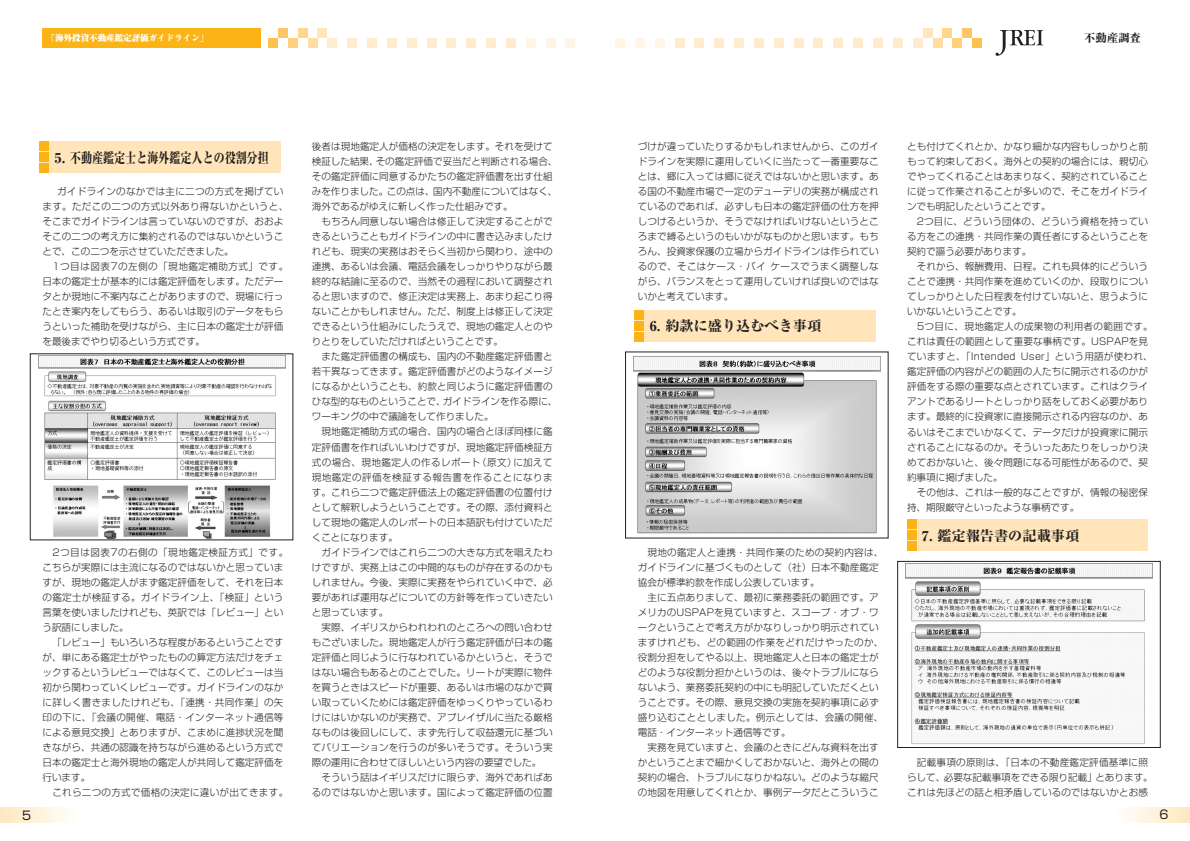
<style>
.page{position:relative;width:1190px;height:841px;background:#fff}
.page>*{position:absolute;margin:0;border:0;box-sizing:border-box;transform-origin:0 0}
.t1{font:800 14.2px "Ryumin";color:#231f20}
.t2{font:12px "Shin Go";color:#231f20}
.t3{font:800 11.3px "Ryumin";color:#231f20}
.t4{font:300 9.6px/15px "Shin Go";letter-spacing:.005em;color:#231f20;text-align:justify}
.t5{font:300 9.6px "Shin Go";letter-spacing:.03em;color:#231f20}
.t6{font:900 8.5px "Ryumin";color:#fff}
</style>
<div class="page">
<svg style="left:0;top:808px;width:66px;height:14px"></svg>
<svg style="left:1126px;top:808px;width:64px;height:14px"></svg>
<img style="left:38px;top:355px;width:247px;height:183px">
<div style="left:40px;top:142px;width:241px;height:31px;background:#ffe5b9"></div>
<div style="left:40px;top:142px;width:9px;height:9px;background:#fcb315"></div>
<div style="left:40px;top:153px;width:9px;height:9px;background:#fcb315"></div>
<div style="left:40px;top:164px;width:9px;height:9px;background:#fcb315"></div>
<div style="left:635px;top:310px;width:241px;height:31px;background:#ffe5b9"></div>
<div style="left:635px;top:310px;width:9px;height:9px;background:#fcb315"></div>
<div style="left:635px;top:321px;width:9px;height:9px;background:#fcb315"></div>
<div style="left:635px;top:332px;width:9px;height:9px;background:#fcb315"></div>
<img style="left:634px;top:356px;width:247px;height:178px">
<div style="left:907px;top:519px;width:241px;height:32px;background:#ffe5b9"></div>
<div style="left:907px;top:519px;width:9px;height:9px;background:#fcb315"></div>
<div style="left:907px;top:530px;width:9px;height:10px;background:#fcb315"></div>
<div style="left:907px;top:542px;width:9px;height:9px;background:#fcb315"></div>
<img style="left:906px;top:564px;width:247px;height:180px">
<div style="left:897px;top:561px;width:264px;height:187px;border:1px solid #231f20"></div>
<div style="left:43px;top:28px;width:218px;height:20px;background:#fcb315"></div>
<div style="left:347px;top:38px;width:10px;height:10px;background:#ffecce"></div>
<svg style="left:996px;top:30px;width:47px;height:26px"></svg>
<div style="left:268px;top:38px;width:10px;height:10px;background:#fec14d"></div>
<div style="left:278px;top:28px;width:10px;height:10px;background:#fec765"></div>
<div style="left:288px;top:38px;width:10px;height:10px;background:#ffcf7b"></div>
<div style="left:298px;top:28px;width:10px;height:10px;background:#ffd68e"></div>
<div style="left:308px;top:38px;width:9px;height:10px;background:#ffdda3"></div>
<div style="left:317px;top:28px;width:10px;height:10px;background:#ffe5b9"></div>
<div style="left:327px;top:38px;width:10px;height:10px;background:#ffecce"></div>
<div style="left:893px;top:38px;width:10px;height:10px;background:#ffecce"></div>
<div style="left:913px;top:38px;width:10px;height:10px;background:#ffecce"></div>
<div style="left:923px;top:28px;width:10px;height:10px;background:#ffe5b9"></div>
<div style="left:933px;top:38px;width:10px;height:10px;background:#ffdda3"></div>
<div style="left:943px;top:28px;width:9px;height:10px;background:#ffd68e"></div>
<div style="left:952px;top:38px;width:10px;height:10px;background:#ffcf7b"></div>
<div style="left:962px;top:28px;width:10px;height:10px;background:#fec765"></div>
<div style="left:972px;top:38px;width:10px;height:10px;background:#fec14d"></div>
<div style="left:367px;top:38px;width:10px;height:10px;background:#ffecce"></div>
<div style="left:387px;top:38px;width:10px;height:10px;background:#ffecce"></div>
<div style="left:407px;top:38px;width:10px;height:10px;background:#ffecce"></div>
<div style="left:427px;top:38px;width:10px;height:10px;background:#ffecce"></div>
<div style="left:446px;top:38px;width:10px;height:10px;background:#ffecce"></div>
<div style="left:466px;top:38px;width:10px;height:10px;background:#ffecce"></div>
<div style="left:486px;top:38px;width:10px;height:10px;background:#ffecce"></div>
<div style="left:506px;top:38px;width:10px;height:10px;background:#ffecce"></div>
<div style="left:526px;top:38px;width:10px;height:10px;background:#fff5e4"></div>
<div style="left:546px;top:38px;width:10px;height:10px;background:#fff5e4"></div>
<div style="left:566px;top:38px;width:9px;height:10px;background:#fff5e4"></div>
<div style="left:873px;top:38px;width:10px;height:10px;background:#ffecce"></div>
<div style="left:853px;top:38px;width:10px;height:10px;background:#ffecce"></div>
<div style="left:833px;top:38px;width:10px;height:10px;background:#ffecce"></div>
<div style="left:814px;top:38px;width:9px;height:10px;background:#ffecce"></div>
<div style="left:794px;top:38px;width:10px;height:10px;background:#ffecce"></div>
<div style="left:774px;top:38px;width:10px;height:10px;background:#ffecce"></div>
<div style="left:754px;top:38px;width:10px;height:10px;background:#ffecce"></div>
<div style="left:734px;top:38px;width:10px;height:10px;background:#ffecce"></div>
<div style="left:714px;top:38px;width:10px;height:10px;background:#ffecce"></div>
<div style="left:694px;top:38px;width:10px;height:10px;background:#ffecce"></div>
<div style="left:675px;top:38px;width:10px;height:10px;background:#ffecce"></div>
<div style="left:655px;top:38px;width:10px;height:10px;background:#fff5e4"></div>
<div style="left:635px;top:38px;width:10px;height:10px;background:#fff5e4"></div>
<div style="left:615px;top:38px;width:10px;height:10px;background:#fff5e4"></div>
<p class="t6" style="left:47px;top:35px;width:163px">「海外投資不動産鑑定評価ガイドライン」</p>
<p class="t3" style="left:1084px;top:34px;width:58px">不動産調査</p>
<h1 class="t1" style="left:55px;top:153px;width:216px">5. 不動産鑑定士と海外鑑定人との役割分担</h1>
<p class="t4" style="left:43px;top:185px;width:247px;text-align:left;text-indent:15px">ガイドラインのなかでは主に二つの方式を掲げています。ただこの二つの方式以外あり得ないかというと、そこまでガイドラインは言っていないのですが、おおよそこの二つの考え方に集約されるのではないかということで、この二つを示させていただきました。</p>
<p class="t4" style="left:43px;top:260px;width:247px;text-align:left;text-indent:10px">1つ目は図表7の左側の「現地鑑定補助方式」です。日本の鑑定士が基本的には鑑定評価をします。ただデータとか現地に不案内なことがありますので、現場に行ったとき案内をしてもらう、あるいは取引のデータをもらうといった補助を受けながら、主に日本の鑑定士が評価を最後までやり切るという方式です。</p>
<p class="t4" style="left:43px;top:546px;width:247px;text-align:left;text-indent:10px">2つ目は図表7の右側の「現地鑑定検証方式」です。こちらが実際には主流になるのではないかと思っていますが、現地の鑑定人がまず鑑定評価をして、それを日本の鑑定士が検証する。ガイドライン上、「検証」という言葉を使いましたけれども、英訳では「レビュー」という訳語にしました。</p>
<p class="t4" style="left:43px;top:636px;width:242px;text-indent:10px">「レビュー」もいろいろな程度があるということですが、単にある鑑定士がやったものの算定方法だけをチェックするというレビューではなくて、このレビューは当初から関わっていくレビューです。ガイドラインのなかに詳しく書きましたけれども、「連携・共同作業」の矢印の下に、「会議の開催、電話・インターネット通信等による意見交換」とありますが、こまめに進捗状況を聞きながら、共通の認識を持ちながら進めるという方式で日本の鑑定士と海外現地の鑑定人が共同して鑑定評価を行います。</p>
<p class="t5" style="left:52px;top:789px;width:237px">これら二つの方式で価格の決定に違いが出てきます。</p>
<p class="t4" style="left:312px;top:140px;width:247px;text-align:left">後者は現地鑑定人が価格の決定をします。それを受けて検証した結果、その鑑定評価で妥当だと判断される場合、その鑑定評価に同意するかたちの鑑定評価書を出す仕組みを作りました。この点は、国内不動産についてはなく、海外であるがゆえに新しく作った仕組みです。</p>
<p class="t4" style="left:312px;top:215px;width:242px;text-indent:10px">もちろん同意しない場合は修正して決定することができるということもガイドラインの中に書き込みましたけれども、現実の実務はおそらく当初から関わり、途中の連携、あるいは会議、電話会議をしっかりやりながら最終的な結論に至るので、当然その過程において調整されると思いますので、修正決定は実務上、あまり起こり得ないことかもしれません。ただ、制度上は修正して決定できるという仕組みにしたうえで、現地の鑑定人とのやりとりをしていただければということです。</p>
<p class="t4" style="left:312px;top:351px;width:247px;text-align:left;text-indent:10px">また鑑定評価書の構成も、国内の不動産鑑定評価書と若干異なってきます。鑑定評価書がどのようなイメージになるかということも、約款と同じように鑑定評価書のひな型的なものということで、ガイドラインを作る際に、ワーキングの中で議論をして作りました。</p>
<p class="t4" style="left:312px;top:426px;width:242px;text-indent:10px">現地鑑定補助方式の場合、国内の場合とほぼ同様に鑑定評価書を作ればいいわけですが、現地鑑定評価検証方式の場合、現地鑑定人の作るレポート（原文）に加えて現地鑑定の評価を検証する報告書を作ることになります。これら二つで鑑定評価法上の鑑定評価書の位置付けとして解釈しようということです。その際、添付資料として現地の鑑定人のレポートの日本語訳も付けていただくことになります。</p>
<p class="t4" style="left:312px;top:546px;width:242px;text-indent:10px">ガイドラインではこれら二つの大きな方式を唱えたわけですが、実務上はこの中間的なものが存在するのかもしれません。今後、実際に実務をやられていく中で、必要があれば運用などについての方針等を作っていきたいと思っています。</p>
<p class="t4" style="left:312px;top:621px;width:242px;text-indent:10px">実際、イギリスからわれわれのところへの問い合わせもございました。現地鑑定人が行う鑑定評価が日本の鑑定評価と同じように行なわれているかというと、そうではない場合もあるとのことでした。リートが実際に物件を買うときはスピードが重要、あるいは市場のなかで買い取っていくためには鑑定評価をゆっくりやっているわけにはいかないのが実務で、アプレイザルに当たる厳格なものは後回しにして、まず先行して収益還元に基づいてバリエーションを行うのが多いそうです。そういう実際の運用に合わせてほしいという内容の要望でした。</p>
<p class="t4" style="left:312px;top:771px;width:242px;text-align:right">そういう話はイギリスだけに限らず、海外であればあるのではないかと思います。国によって鑑定評価の位置</p>
<p class="t4" style="left:638px;top:140px;width:242px">づけが違っていたりするかもしれませんから、このガイドラインを実際に運用していくに当たって一番重要なことは、郷に入っては郷に従えではないかと思います。ある国の不動産市場で一定のデューデリの実務が構成されているのであれば、必ずしも日本の鑑定評価の仕方を押しつけるというか、そうでなければいけないというところまで縛るというのもいかがなものかと思います。もちろん、投資家保護の立場からガイドラインは作られているので、そこはケース・バイケースでうまく調整しながら、バランスをとって運用していければ良いのではないかと考えています。</p>
<h1 class="t1" style="left:650px;top:321px;width:173px">6. 約款に盛り込むべき事項</h1>
<p class="t4" style="left:638px;top:546px;width:247px;text-align:left;text-indent:10px">現地の鑑定人と連携・共同作業のための契約内容は、ガイドラインに基づくものとして（社）日本不動産鑑定協会が標準約款を作成し公表しています。</p>
<p class="t4" style="left:638px;top:591px;width:247px;text-align:left;text-indent:10px">主に五点ありまして、最初に業務委託の範囲です。アメリカのUSPAPを見ていますと、スコープ・オブ・ワークということで考え方がかなりしっかり明示されていますけれども、どの範囲の作業をどれだけやったのか、役割分担をしてやる以上、現地鑑定人と日本の鑑定士がどのような役割分担かというのは、後々トラブルにならないよう、業務委託契約の中にも明記していただくということです。その際、意見交換の実施を契約事項に必ず盛り込むこととしました。例示としては、会議の開催、電話・インターネット通信等です。</p>
<p class="t4" style="left:638px;top:741px;width:242px;text-indent:10px">実務を見ていますと、会議のときにどんな資料を出すかということまで細かくしておかないと、海外との間の契約の場合、トラブルになりかねない。どのような縮尺の地図を用意してくれとか、事例データだとこういうこ</p>
<p class="t4" style="left:907px;top:140px;width:242px">とも付けてくれとか、かなり細かな内容もしっかりと前もって約束しておく。海外との契約の場合には、親切心でやってくれることはあまりなく、契約されていることに従って作業されることが多いので、そこをガイドラインでも明記したということです。</p>
<p class="t4" style="left:907px;top:215px;width:242px;text-indent:10px">2つ目に、どういう団体の、どういう資格を持っている方をこの連携・共同作業の責任者にするということを契約で謳う必要があります。</p>
<p class="t4" style="left:907px;top:260px;width:242px;text-indent:10px">それから、報酬費用、日程。これも具体的にどういうことで連携・共同作業を進めていくのか、段取りについてしっかりとした日程表を付けていないと、思うようにいかないということです。</p>
<p class="t4" style="left:907px;top:321px;width:247px;text-align:left;text-indent:10px">5つ目に、現地鑑定人の成果物の利用者の範囲です。これは責任の範囲として重要な事柄です。USPAPを見ていますと、「Intended User」という用語が使われ、鑑定評価の内容がどの範囲の人たちに開示されるのかが評価をする際の重要な点とされています。これはクライアントであるリートとしっかり話をしておく必要があります。最終的に投資家に直接開示される内容なのか、あるいはそこまでいかなくて、データだけが投資家に開示されることになるのか。そういったあたりをしっかり決めておかないと、後々問題になる可能性があるので、契約事項に掲げました。</p>
<p class="t4" style="left:907px;top:486px;width:242px;text-indent:10px">その他は、これは一般的なことですが、情報の秘密保持、期限厳守といったような事柄です。</p>
<h1 class="t1" style="left:922px;top:531px;width:159px">7. 鑑定報告書の記載事項</h1>
<p class="t4" style="left:907px;top:756px;width:247px;text-align:center">記載事項の原則は、「日本の不動産鑑定評価基準に照<br>らして、必要な記載事項をできる限り記載」とあります。これは先ほどの話と相矛盾しているのではないかとお感</p>
<p class="t2" style="left:22px;top:811px;width:11px">5</p>
<p class="t2" style="left:1159px;top:810px;width:11px">6</p>
</div>
